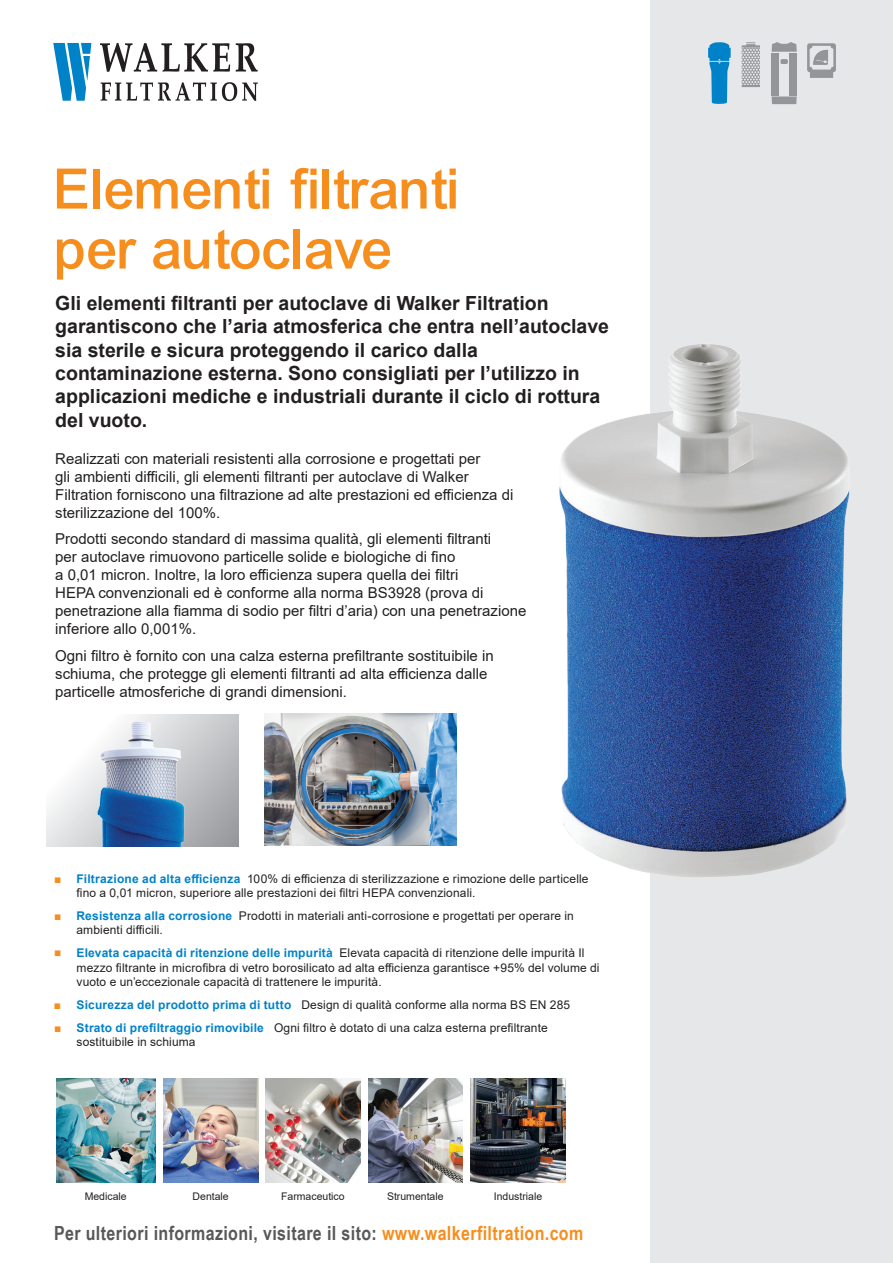
<style>
.page{position:relative;width:893px;height:1263px;background:#fff}
.page>*{position:absolute;margin:0;border:0;box-sizing:border-box;transform-origin:0 0}
.t1{font:60px/60px "Arial Mdm";letter-spacing:-.015em;color:#f68e1e}
.t2{font:700 19.5px/23.4px "Arial";color:#231f20}
.t3{font:700 19.5px "Arial Narrow";letter-spacing:.02em;color:#57585a}
.t4{font:15px/18px "Arial";color:#231f20}
.t5{font:12px/14.4px "Arial";letter-spacing:.01em;color:#231f20}
.t6{font:12px "Arial";color:#f68e1e}
.t7{font:10.5px "Arial";color:#231f20}
.s1{font-weight:700;color:#0082c8}
.s2{color:#f68e1e}
</style>
<div class="page">
<div style="left:651px;top:0;width:242px;height:1263px;background:#e6e7e9"></div>
<svg style="left:53px;top:43px;width:38px;height:58px"></svg>
<svg style="left:100px;top:43px;width:158px;height:29px"></svg>
<svg style="left:101px;top:82px;width:157px;height:19px"></svg>
<svg style="left:807px;top:43px;width:29px;height:35px"></svg>
<svg style="left:772px;top:42px;width:25px;height:10px"></svg>
<div style="left:780px;top:59px;width:8px;height:5px;background:#939598;border-radius:2px"></div>
<svg style="left:742px;top:42px;width:18px;height:45px"></svg>
<div style="left:772px;top:53px;width:7px;height:43px;background:#939598"></div>
<svg style="left:772px;top:97px;width:25px;height:7px"></svg>
<div style="left:789px;top:53px;width:8px;height:43px;background:#939598"></div>
<svg style="left:708px;top:42px;width:23px;height:62px"></svg>
<img style="left:559px;top:330px;width:291px;height:565px">
<img style="left:265px;top:713px;width:191px;height:132px">
<svg style="left:47px;top:715px;width:191px;height:131px"></svg>
<img style="left:86px;top:720px;width:113px;height:126px">
<img style="left:163px;top:1079px;width:95px;height:103px">
<img style="left:368px;top:1079px;width:95px;height:103px">
<img style="left:266px;top:1079px;width:94px;height:103px">
<img style="left:56px;top:1079px;width:99px;height:103px">
<img style="left:471px;top:1079px;width:95px;height:103px">
<h1 class="t1" style="left:57px;top:160px;width:408px">Elementi filtranti per autoclave</h1>
<p class="t2" style="left:55px;top:291px;width:555px">Gli elementi filtranti per autoclave di Walker Filtration garantiscono che l’aria atmosferica che entra nell’autoclave sia sterile e sicura proteggendo il carico dalla contaminazione esterna. Sono consigliati per l’utilizzo in applicazioni mediche e industriali durante il ciclo di rottura del vuoto.</p>
<p class="t4" style="left:55px;top:449px;width:460px">Realizzati con materiali resistenti alla corrosione e progettati per<br>gli ambienti difficili, gli elementi filtranti per autoclave di Walker Filtration forniscono una filtrazione ad alte prestazioni ed efficienza di sterilizzazione del 100%.</p>
<p class="t4" style="left:55px;top:530px;width:473px">Prodotti secondo standard di massima qualità, gli elementi filtranti<br>per autoclave rimuovono particelle solide e biologiche di fino<br>a 0,01 micron. Inoltre, la loro efficienza supera quella dei filtri<br>HEPA convenzionali ed è conforme alla norma BS3928 (prova di penetrazione alla fiamma di sodio per filtri d’aria) con una penetrazione inferiore allo 0,001%.</p>
<p class="t4" style="left:55px;top:646px;width:440px">Ogni filtro è fornito con una calza esterna prefiltrante sostituibile in schiuma, che protegge gli elementi filtranti ad alta efficienza dalle particelle atmosferiche di grandi dimensioni.</p>
<p class="t6" style="left:54px;top:870px;width:9px">■</p>
<p class="t6" style="left:54px;top:907px;width:9px">■</p>
<p class="t6" style="left:54px;top:943px;width:9px">■</p>
<p class="t6" style="left:54px;top:996px;width:9px">■</p>
<p class="t6" style="left:54px;top:1020px;width:9px">■</p>
<p class="t5" style="left:77px;top:871px;width:514px"><span class="s1">Filtrazione ad alta efficienza</span> 100% di efficienza di sterilizzazione e rimozione delle particelle fino a 0,01 micron, superiore alle prestazioni dei filtri HEPA convenzionali.</p>
<p class="t5" style="left:77px;top:908px;width:499px"><span class="s1">Resistenza alla corrosione</span> Prodotti in materiali anti-corrosione e progettati per operare in ambienti difficili.</p>
<p class="t5" style="left:77px;top:946px;width:525px"><span class="s1">Elevata capacità di ritenzione delle impurità</span> Elevata capacità di ritenzione delle impurità Il mezzo filtrante in microfibra di vetro borosilicato ad alta efficienza garantisce +95% del volume di vuoto e un’eccezionale capacità di trattenere le impurità.</p>
<p class="t5" style="left:77px;top:993px;width:495px;line-height:23px"><span class="s1">Sicurezza del prodotto prima di tutto</span> Design di qualità conforme alla norma BS EN 285<br><span class="s1">Strato di prefiltraggio rimovibile</span> Ogni filtro è dotato di una calza esterna prefiltrante</p>
<p class="t5" style="left:77px;top:1035px;width:121px">sostituibile in schiuma</p>
<p class="t7" style="left:85px;top:1189px;width:44px">Medicale</p>
<p class="t7" style="left:193px;top:1189px;width:38px">Dentale</p>
<p class="t7" style="left:281px;top:1189px;width:65px">Farmaceutico</p>
<p class="t7" style="left:387px;top:1189px;width:58px">Strumentale</p>
<p class="t7" style="left:494px;top:1189px;width:50px">Industriale</p>
<h2 class="t3" style="left:54px;top:1218px;width:531px">Per ulteriori informazioni, visitare il sito: <span class="s2">www.walkerfiltration.com</span></h2>
</div>
